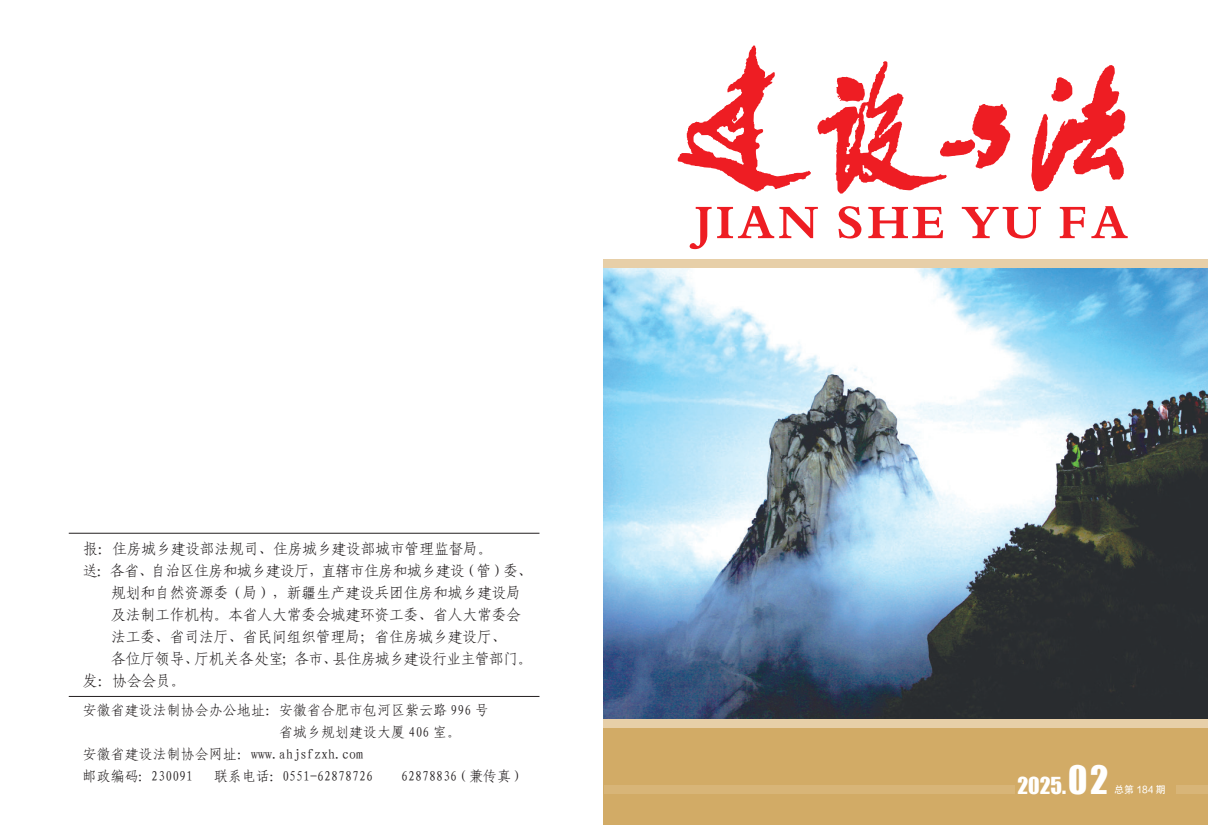
<style>
.page{position:relative;width:1208px;height:825px;background:#fff}
.page>*{position:absolute;margin:0;border:0;box-sizing:border-box;transform-origin:0 0}
.t1{font:21.5px "Impact";color:#fff}
.t2{font:15px "Fang Song GB2312";letter-spacing:-.025em;color:#231f20}
.t3{font:15px "Fang Song GB2312";letter-spacing:-.045em;color:#231f20}
.t4{font:15px "Fang Song GB2312";letter-spacing:-.05em;color:#231f20}
.t5{font:14px "Fang Song GB2312";color:#231f20}
.t6{font:10px "FZHTJW GB1 0";color:#fff}
.s1{font-size:36px}
</style>
<div class="page">
<div style="left:604px;top:728px;width:604px;height:97px;background:#d2ab66"></div>
<div style="left:604px;top:785px;width:410px;height:9px;background:#d8b578"></div>
<div style="left:1176px;top:785px;width:32px;height:9px;background:#d8b578"></div>
<img style="left:604px;top:268px;width:604px;height:451px">
<svg style="left:677px;top:45px;width:269px;height:149px"></svg>
<svg style="left:940px;top:104px;width:70px;height:64px"></svg>
<svg style="left:1031px;top:65px;width:94px;height:126px"></svg>
<svg style="left:689px;top:207px;width:22px;height:42px"></svg>
<svg style="left:717px;top:206px;width:101px;height:32px"></svg>
<svg style="left:838px;top:206px;width:23px;height:32px"></svg>
<svg style="left:868px;top:207px;width:75px;height:31px"></svg>
<svg style="left:961px;top:207px;width:80px;height:31px"></svg>
<svg style="left:1059px;top:207px;width:26px;height:31px"></svg>
<svg style="left:1091px;top:206px;width:36px;height:32px"></svg>
<div style="left:604px;top:259px;width:604px;height:9px;background:#e7cfa8"></div>
<div style="left:604px;top:719px;width:604px;height:9px;background:#e7cfa8"></div>
<hr style="left:69px;top:696px;width:470px;height:1px;background:#231f20">
<hr style="left:69px;top:533px;width:470px;height:1px;background:#231f20">
<p class="t2" style="left:83px;top:541px;width:411px">报：住房城乡建设部法规司、住房城乡建设部城市管理监督局。</p>
<p class="t3" style="left:83px;top:563px;width:451px">送：各省、自治区住房和城乡建设厅，直辖市住房和城乡建设（管）委、</p>
<p class="t2" style="left:111px;top:585px;width:411px">规划和自然资源委（局），新疆生产建设兵团住房和城乡建设局</p>
<p class="t2" style="left:111px;top:607px;width:411px">及法制工作机构。本省人大常委会城建环资工委、省人大常委会</p>
<p class="t2" style="left:111px;top:629px;width:397px">法工委、省司法厅、省民间组织管理局；省住房城乡建设厅、</p>
<p class="t4" style="left:111px;top:651px;width:423px">各位厅领导、厅机关各处室；各市、县住房城乡建设行业主管部门。</p>
<p class="t2" style="left:83px;top:673px;width:104px">发：协会会员。</p>
<p class="t5" style="left:83px;top:703px;width:408px">安徽省建设法制协会办公地址：安徽省合肥市包河区紫云路 996 号</p>
<p class="t5" style="left:279px;top:725px;width:183px">省城乡规划建设大厦 406 室。</p>
<p class="t5" style="left:83px;top:747px;width:282px">安徽省建设法制协会网址：www.ahjsfzxh.com</p>
<p class="t5" style="left:83px;top:769px;width:112px">邮政编码：230091</p>
<p class="t5" style="left:214px;top:769px;width:161px">联系电话：0551-62878726</p>
<p class="t5" style="left:401px;top:769px;width:126px">62878836（兼传真）</p>
<h1 class="t1" style="left:1017px;top:769px;width:92px">2025. <span class="s1">02</span></h1>
<p class="t6" style="left:1114px;top:784px;width:53px">总第 184 期</p>
</div>
